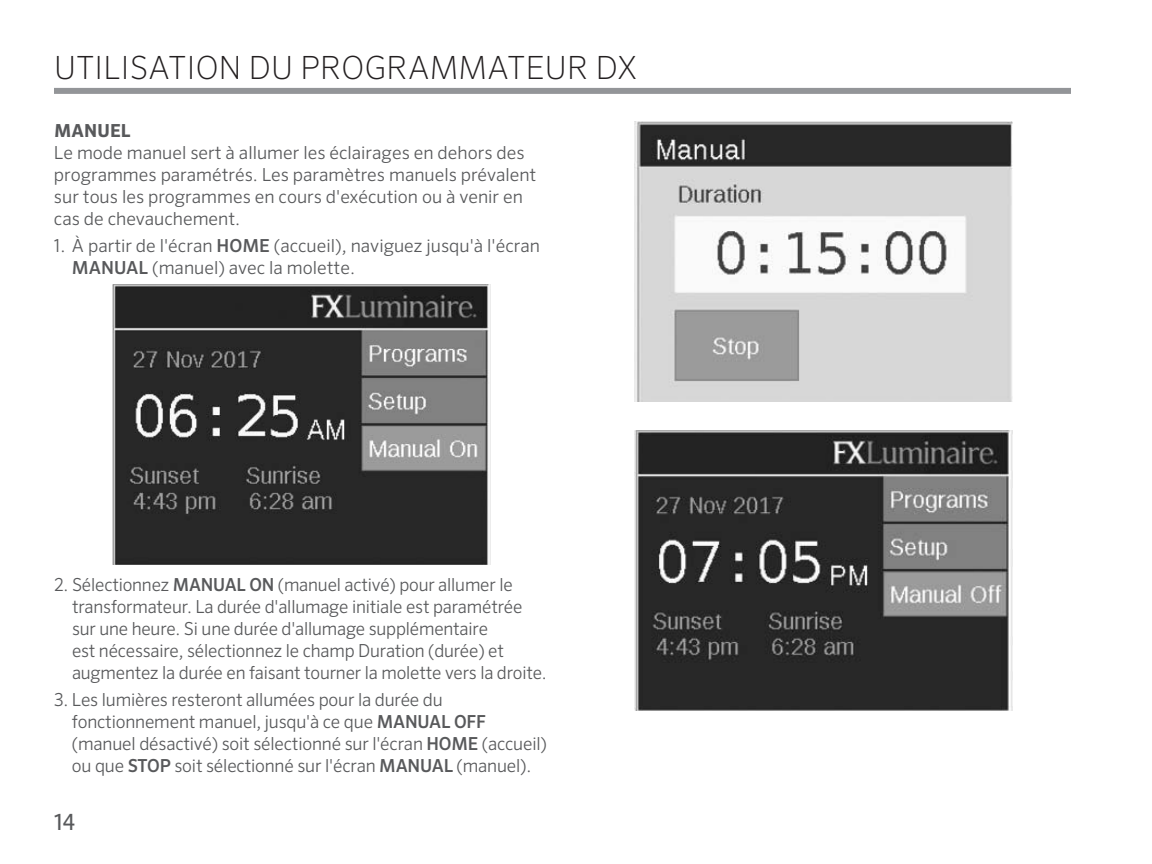
<style>
.page{position:relative;width:1152px;height:864px;background:#fff}
.page>*{position:absolute;margin:0;border:0;box-sizing:border-box;transform-origin:0 0}
.t1{font:200 32px "Sero Pro";letter-spacing:.01em;color:#231f20}
.t2{font:24px "Seravek";color:#58595b}
.t3{font:300 18px/22px "Sero Pro";letter-spacing:-.01em;color:#58595b}
.t4{font:700 18px "Sero Pro";letter-spacing:.01em;color:#58595b}
.s1{font-weight:500}
</style>
<div class="page">
<div style="left:54px;top:88px;width:1017px;height:6px;background:#939598"></div>
<img style="left:112px;top:285px;width:378px;height:280px">
<img style="left:635px;top:121px;width:378px;height:281px">
<img style="left:635px;top:430px;width:378px;height:280px">
<h1 class="t1" style="left:54px;top:49px;width:584px">UTILISATION DU PROGRAMMATEUR DX</h1>
<p class="t4" style="left:54px;top:120px;width:78px">MANUEL</p>
<p class="t3" style="left:54px;top:141px;width:484px">Le mode manuel sert à allumer les éclairages en dehors des programmes paramétrés. Les paramètres manuels prévalent sur tous les programmes en cours d'exécution ou à venir en cas de chevauchement.</p>
<p class="t3" style="left:72px;top:234px;width:469px;text-indent:-18px">1. À partir de l'écran <span class="s1">HOME</span> (accueil), naviguez jusqu'à l'écran<br><span class="s1">MANUAL</span> (manuel) avec la molette.</p>
<p class="t3" style="left:72px;top:573px;width:476px;text-indent:-18px">2. Sélectionnez <span class="s1">MANUAL ON</span> (manuel activé) pour allumer le transformateur. La durée d'allumage initiale est paramétrée sur une heure. Si une durée d'allumage supplémentaire<br>est nécessaire, sélectionnez le champ Duration (durée) et augmentez la durée en faisant tourner la molette vers la droite.</p>
<p class="t3" style="left:72px;top:688px;width:476px;text-indent:-18px">3. Les lumières resteront allumées pour la durée du fonctionnement manuel, jusqu'à ce que <span class="s1">MANUAL OFF </span>(manuel désactivé) soit sélectionné sur l'écran <span class="s1">HOME</span> (accueil) ou que <span class="s1">STOP</span> soit sélectionné sur l'écran <span class="s1">MANUAL</span> (manuel).</p>
<h2 class="t2" style="left:54px;top:803px;width:23px">14</h2>
</div>
